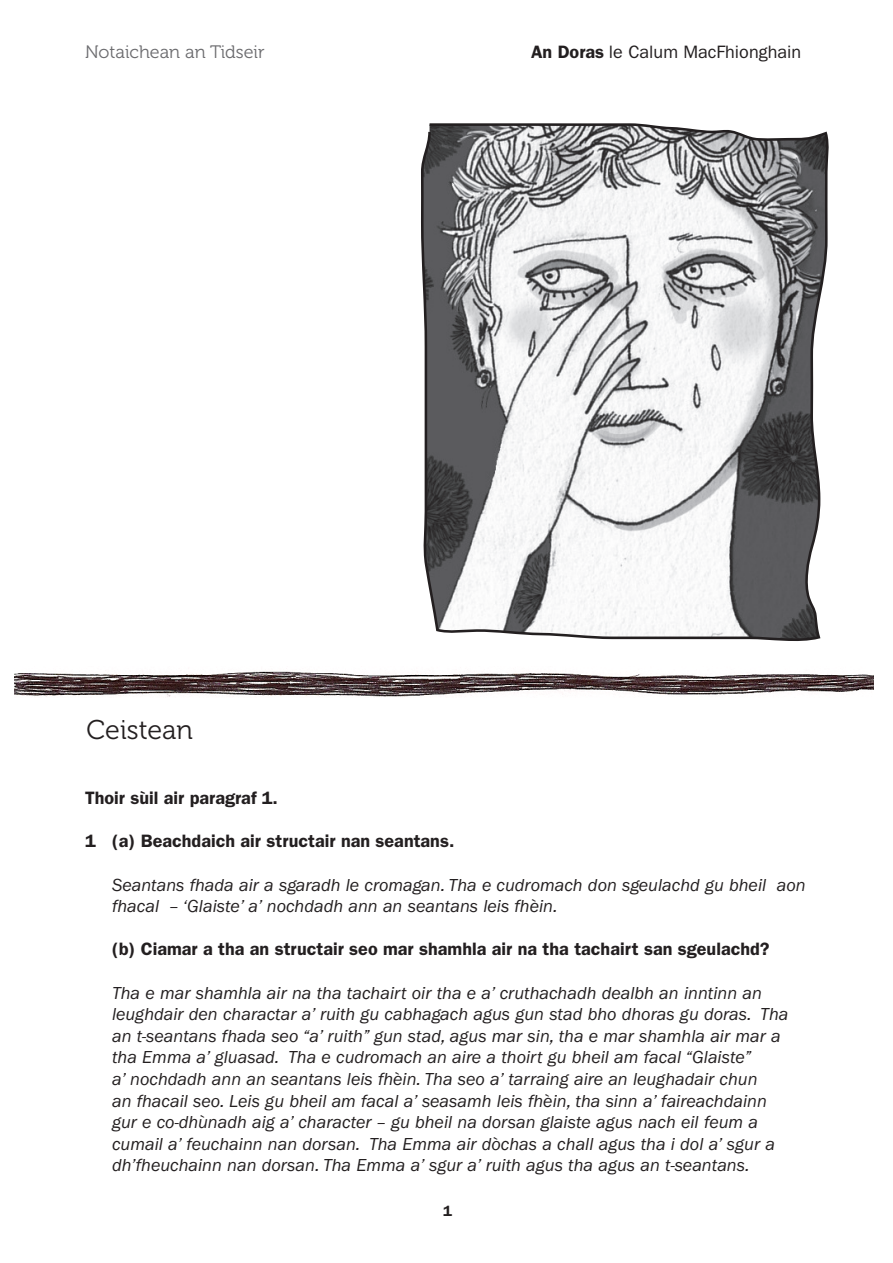
<style>
.page{position:relative;width:893px;height:1263px;background:#fff}
.page>*{position:absolute;margin:0;border:0;box-sizing:border-box;transform-origin:0 0}
.t1{font:27px "Museo 300";color:#231f20}
.answer{font:italic 18px/21.6px "ITC Franklin Gothic Std";color:#231f20}
.question{font:600 18px "ITC Franklin Gothic Std";color:#231f20}
.t2{font:18px "ITC Franklin Gothic Std";color:#231f20}
.t3{font:18px "Museo 300";color:#6b6b6e}
.t4{font:600 15px "ITC Franklin Gothic Std";color:#231f20}
.s1{font-weight:600}
</style>
<div class="page">
<img style="left:15px;top:671px;width:859px;height:26px">
<svg style="left:421px;top:123px;width:408px;height:518px"></svg>
<p class="t3" style="left:85px;top:42px;width:181px">Notaichean an Tidseir</p>
<p class="t2" style="left:531px;top:42px;width:272px"><span class="s1">An Doras</span> le Calum MacFhionghain</p>
<p class="t1" style="left:87px;top:716px;width:108px">Ceistean</p>
<p class="question" style="left:85px;top:787px;width:194px">Thoir sùil air paragraf 1.</p>
<p class="question" style="left:85px;top:831px;width:371px">1 (a) Beachdaich air structair nan seantans.</p>
<p class="answer" style="left:112px;top:874px;width:695px">Seantans fhada air a sgaradh le cromagan. Tha e cudromach don sgeulachd gu bheil aon fhacal – ‘Glaiste’ a’ nochdadh ann an seantans leis fhèin.</p>
<p class="question" style="left:112px;top:939px;width:659px">(b) Ciamar a tha an structair seo mar shamhla air na tha tachairt san sgeulachd?</p>
<p class="answer" style="left:112px;top:982px;width:678px">Tha e mar shamhla air na tha tachairt oir tha e a’ cruthachadh dealbh an inntinn an leughdair den charactar a’ ruith gu cabhagach agus gun stad bho dhoras gu doras. Tha an t-seantans fhada seo “a’ ruith” gun stad, agus mar sin, tha e mar shamhla air mar a tha Emma a’ gluasad. Tha e cudromach an aire a thoirt gu bheil am facal “Glaiste”<br>a’ nochdadh ann an seantans leis fhèin. Tha seo a’ tarraing aire an leughadair chun<br>an fhacail seo. Leis gu bheil am facal a’ seasamh leis fhèin, tha sinn a’ faireachdainn gur e co-dhùnadh aig a’ character – gu bheil na dorsan glaiste agus nach eil feum a cumail a’ feuchainn nan dorsan. Tha Emma air dòchas a chall agus tha i dol a’ sgur a dh’fheuchainn nan dorsan. Tha Emma a’ sgur a’ ruith agus tha agus an t-seantans.</p>
<p class="t4" style="left:443px;top:1202px;width:10px">1</p>
</div>
